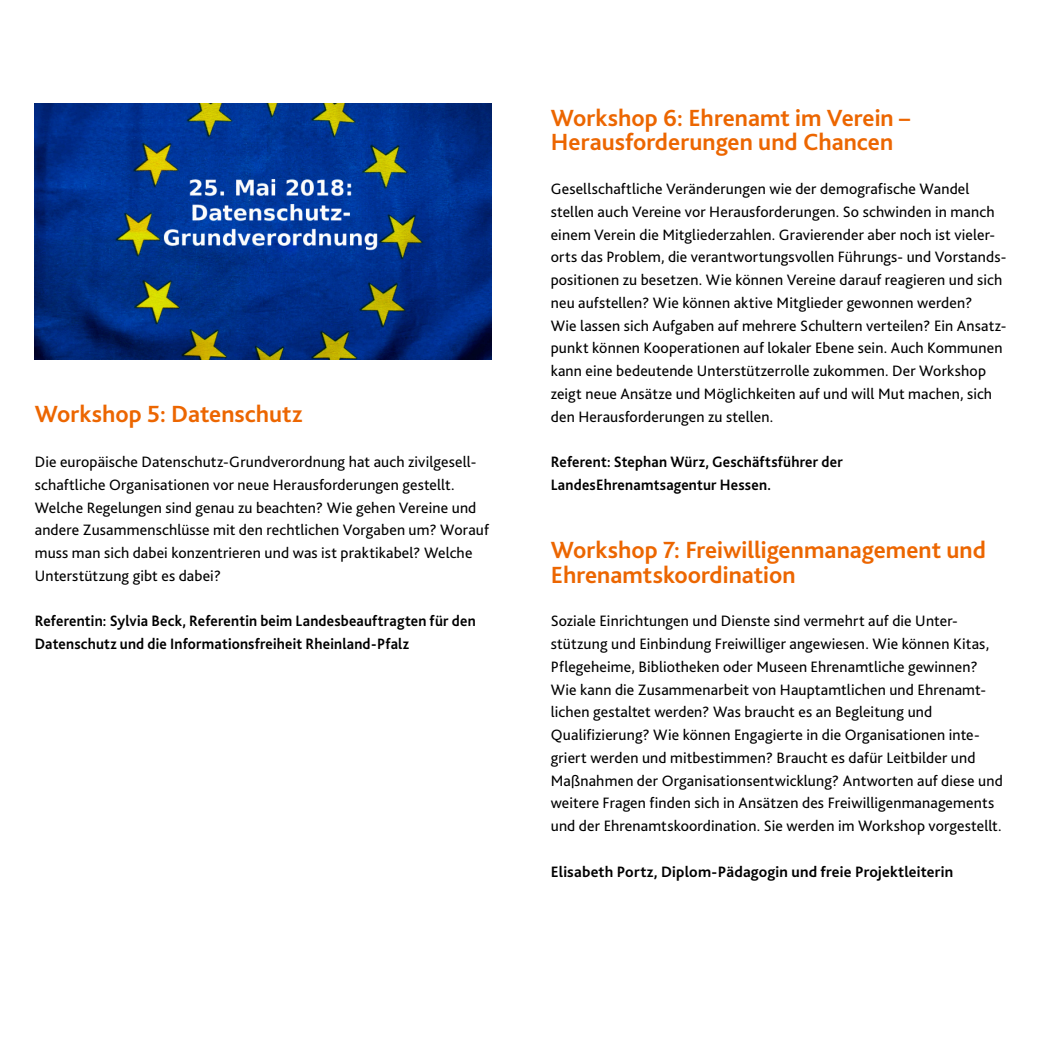
<style>
.page{position:relative;width:1042px;height:1042px;background:#fff}
.page>*{position:absolute;margin:0;border:0;box-sizing:border-box;transform-origin:0 0}
._11_Headline_Innen{font:700 24.5px/24.5px "Bliss 2";color:#ec6601}
._20_Copy{font:15.75px/22.8px "Bliss 2";letter-spacing:.01em;color:#000}
._20_Copy-2{font:700 15.75px/22.8px "Bliss 2";letter-spacing:.015em;color:#000;scale:.95 1}
._26_Copy_Bold{font:700 15.75px/22.8px "Bliss 2";letter-spacing:.01em;color:#000;scale:.95 1}
._26_Copy_Bold-2{font:700 15.75px "Bliss 2";letter-spacing:.01em;color:#000}
</style>
<div class="page">
<img style="left:35px;top:103px;width:456px;height:257px">
<p class="_11_Headline_Innen" style="left:35px;top:400px;width:269px">Workshop 5: Datenschutz</p>
<p class="_20_Copy" style="left:35px;top:450px;width:456px">Die europäische Datenschutz-Grundverordnung hat auch zivilgesell&shy;schaftliche Organisationen vor neue Herausforderungen gestellt.<br>Welche Regelungen sind genau zu beachten? Wie gehen Vereine und andere Zusammenschlüsse mit den rechtlichen Vorgaben um? Worauf muss man sich dabei konzentrieren und was ist praktikabel? Welche Unterstützung gibt es dabei?</p>
<p class="_20_Copy-2" style="left:35px;top:609px;width:466px">Referentin: Sylvia Beck, Referentin beim Landesbeauftragten für den<br>Datenschutz und die Informationsfreiheit Rheinland-Pfalz</p>
<p class="_11_Headline_Innen" style="left:551px;top:105px;width:361px">Workshop 6: Ehrenamt im Verein –<br>Herausforderungen und Chancen</p>
<p class="_20_Copy" style="left:551px;top:177px;width:457px">Gesellschaftliche Veränderungen wie der demografische Wandel stellen auch Vereine vor Herausforderungen. So schwinden in manch einem Verein die Mitgliederzahlen. Gravierender aber noch ist vieler&shy;orts das Problem, die verantwortungsvollen Führungs- und Vorstands&shy;positionen zu besetzen. Wie können Vereine darauf reagieren und sich neu aufstellen? Wie können aktive Mitglieder gewonnen werden?<br>Wie lassen sich Aufgaben auf mehrere Schultern verteilen? Ein Ansatz&shy;punkt können Kooperationen auf lokaler Ebene sein. Auch Kommunen kann eine bedeutende Unterstützerrolle zukommen. Der Workshop zeigt neue Ansätze und Möglichkeiten auf und will Mut machen, sich den Herausforderungen zu stellen.</p>
<p class="_26_Copy_Bold" style="left:551px;top:450px;width:309px">Referent: Stephan Würz, Geschäftsführer der<br>LandesEhrenamtsagentur Hessen.</p>
<p class="_11_Headline_Innen" style="left:551px;top:537px;width:437px">Workshop 7: Freiwilligenmanagement und<br>Ehrenamtskoordination</p>
<p class="_20_Copy" style="left:551px;top:609px;width:453px">Soziale Einrichtungen und Dienste sind vermehrt auf die Unter&shy;stützung und Einbindung Freiwilliger angewiesen. Wie können Kitas, Pflegeheime, Bibliotheken oder Museen Ehrenamtliche gewinnen?<br>Wie kann die Zusammenarbeit von Hauptamtlichen und Ehrenamt&shy;lichen gestaltet werden? Was braucht es an Begleitung und Qualifizierung? Wie können Engagierte in die Organisationen inte&shy;griert werden und mitbestimmen? Braucht es dafür Leitbilder und Maßnahmen der Organisationsentwicklung? Antworten auf diese und weitere Fragen finden sich in Ansätzen des Freiwilligenmanagements und der Ehrenamtskoordination. Sie werden im Workshop vorgestellt.</p>
<p class="_26_Copy_Bold-2" style="left:551px;top:861px;width:404px">Elisabeth Portz, Diplom-Pädagogin und freie Projektleiterin</p>
</div>
